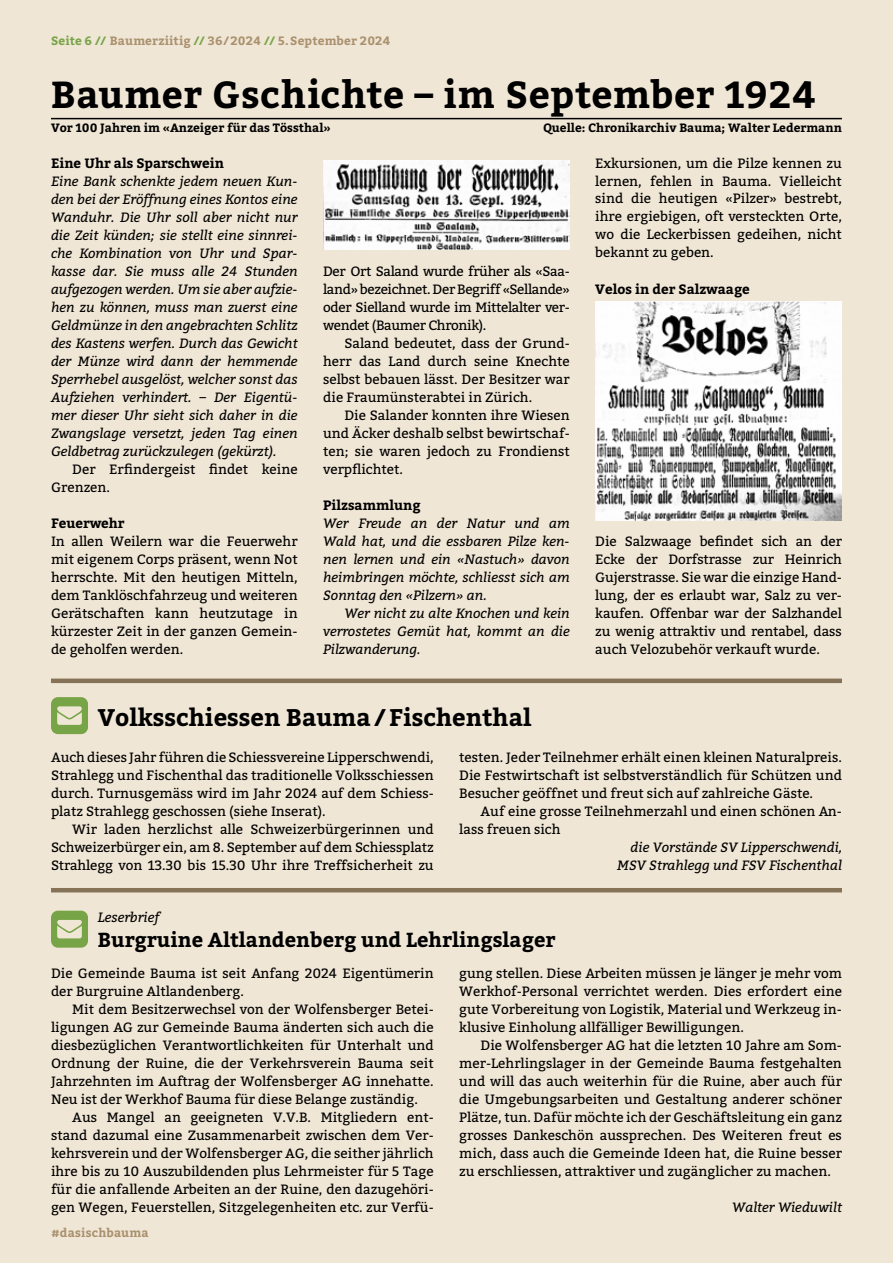
<style>
.page{position:relative;width:893px;height:1263px;background:#f0e6d5}
.page>*{position:absolute;margin:0;border:0;box-sizing:border-box;transform-origin:0 0}
.t1{font:700 37.5px "Bitter";letter-spacing:.015em;color:#000}
.t2{font:700 24px "Bitter";color:#000}
.t3{font:700 20.25px "Bitter";color:#000}
.t4{font:13.5px/18px "Bitter";color:#000;text-align:justify}
.t5{font:italic 13.5px/18px "Bitter";color:#000;text-align:justify}
.t6{font:700 13.5px "Bitter";color:#000}
.t7{font:700 12px "Bitter";color:#000}
.t8{font:700 12px "Bitter";letter-spacing:.015em;color:#aa916f}
.s1{color:#77a447}
</style>
<div class="page">
<hr style="left:51px;top:118px;width:791px;height:1px;background:#000">
<img style="left:323px;top:160px;width:247px;height:90px">
<img style="left:595px;top:301px;width:247px;height:219px">
<hr style="left:51px;top:888px;width:791px;height:4px;background:#857257">
<div style="left:51px;top:678px;width:791px;height:5px;background:#857257"></div>
<svg style="left:51px;top:911px;width:37px;height:37px"></svg>
<svg style="left:51px;top:697px;width:37px;height:37px"></svg>
<p class="t8" style="left:51px;top:31px;width:341px"><span class="s1">Seite 6 //</span> Baumerziitig <span class="s1">//</span> 36/ 2024 <span class="s1">//</span> 5.September 2024</p>
<h1 class="t1" style="left:51px;top:66px;width:766px">Baumer Gschichte – im September 1924</h1>
<p class="t7" style="left:51px;top:119px;width:281px">Vor 100 Jahren im «Anzeiger für das Tössthal»</p>
<p class="t7" style="left:543px;top:119px;width:300px">Quelle: Chronikarchiv Bauma; Walter Ledermann</p>
<p class="t6" style="left:51px;top:152px;width:174px">Eine Uhr als Sparschwein</p>
<p class="t5" style="left:51px;top:172px;width:248px">Eine Bank schenkte jedem neuen Kun&shy;den bei der Eröffnung eines Kontos eine Wanduhr. Die Uhr soll aber nicht nur die Zeit künden; sie stellt eine sinnrei&shy;che Kombination von Uhr und Spar&shy;kasse dar. Sie muss alle 24 Stunden aufgezogen werden. Um sie aber aufzie&shy;hen zu können, muss man zuerst eine Geldmünze in den angebrachten Schlitz des Kastens werfen. Durch das Gewicht der Münze wird dann der hemmende Sperrhebel ausgelöst, welcher sonst das Aufziehen verhindert. – Der Eigentü&shy;mer dieser Uhr sieht sich daher in die Zwangslage versetzt, jeden Tag einen Geldbetrag zurückzulegen (gekürzt).</p>
<p class="t4" style="left:51px;top:459px;width:248px;text-indent:21px">Der Erfindergeist findet keine<br>Grenzen.</p>
<p class="t6" style="left:51px;top:512px;width:75px">Feuerwehr</p>
<p class="t4" style="left:51px;top:531px;width:248px">In allen Weilern war die Feuerwehr mit eigenem Corps präsent, wenn Not herrschte. Mit den heutigen Mitteln, dem Tanklöschfahrzeug und weiteren Gerätschaften kann heutzutage in kürzester Zeit in der ganzen Gemein&shy;de geholfen werden.</p>
<p class="t4" style="left:595px;top:153px;width:248px">Exkursionen, um die Pilze kennen zu lernen, fehlen in Bauma. Vielleicht sind die heutigen «Pilzer» bestrebt, ihre ergiebigen, oft versteckten Orte, wo die Leckerbissen gedeihen, nicht bekannt zu geben.</p>
<p class="t6" style="left:595px;top:278px;width:156px">Velos in der Salzwaage</p>
<p class="t4" style="left:323px;top:261px;width:248px">Der Ort Saland wurde früher als «Saa&shy;land» bezeichnet. Der Begriff «Sellande» oder Sielland wurde im Mittelalter ver&shy;wendet (Baumer Chronik).</p>
<p class="t4" style="left:323px;top:333px;width:248px;text-indent:21px">Saland bedeutet, dass der Grund&shy;herr das Land durch seine Knechte selbst bebauen lässt. Der Besitzer war die Fraumünsterabtei in Zürich.</p>
<p class="t4" style="left:323px;top:405px;width:248px;text-indent:21px">Die Salander konnten ihre Wiesen und Äcker deshalb selbst bewirtschaf&shy;ten; sie waren jedoch zu Frondienst verpflichtet.</p>
<p class="t6" style="left:323px;top:494px;width:99px">Pilzsammlung</p>
<p class="t5" style="left:323px;top:513px;width:248px">Wer Freude an der Natur und am Wald hat, und die essbaren Pilze ken&shy;nen lernen und ein «Nastuch» davon heimbringen möchte, schliesst sich am Sonntag den «Pilzern» an.</p>
<p class="t5" style="left:323px;top:603px;width:248px;text-indent:21px">Wer nicht zu alte Knochen und kein verrostetes Gemüt hat, kommt an die Pilzwanderung.</p>
<p class="t4" style="left:595px;top:531px;width:248px">Die Salzwaage befindet sich an der Ecke der Dorfstrasse zur Heinrich Gujerstrasse. Sie war die einzige Hand&shy;lung, der es erlaubt war, Salz zu ver&shy;kaufen. Offenbar war der Salzhandel zu wenig attraktiv und rentabel, dass auch Velozubehör verkauft wurde.</p>
<h2 class="t2" style="left:98px;top:699px;width:435px">Volksschiessen Bauma/Fischenthal</h2>
<p class="t4" style="left:51px;top:747px;width:384px">Auch dieses Jahr führen die Schiessvereine Lipperschwendi, Strahlegg und Fischenthal das traditionelle Volksschiessen durch. Turnusgemäss wird im Jahr 2024 auf dem Schiess&shy;platz Strahlegg geschossen (siehe Inserat).</p>
<p class="t4" style="left:51px;top:819px;width:384px;text-indent:21px">Wir laden herzlichst alle Schweizerbürgerinnen und Schweizerbürger ein, am 8. September auf dem Schiessplatz Strahlegg von 13.30 bis 15.30 Uhr ihre Treffsicherheit zu</p>
<p class="t4" style="left:459px;top:747px;width:384px">testen. Jeder Teilnehmer erhält einen kleinen Naturalpreis.<br>Die Festwirtschaft ist selbstverständlich für Schützen und Besucher geöffnet und freut sich auf zahlreiche Gäste.</p>
<p class="t4" style="left:459px;top:801px;width:384px;text-indent:21px">Auf eine grosse Teilnehmerzahl und einen schönen An&shy;lass freuen sich</p>
<p class="t5" style="left:617px;top:838px;width:226px;text-align:right">die Vorstände SV Lipperschwendi,<br>MSV Strahlegg und FSV Fischenthal</p>
<p class="t5" style="left:98px;top:908px;width:63px">Leserbrief</p>
<h3 class="t3" style="left:98px;top:924px;width:459px">Burgruine Altlandenberg und Lehrlingslager</h3>
<p class="t4" style="left:51px;top:963px;width:384px">Die Gemeinde Bauma ist seit Anfang 2024 Eigentümerin der Burgruine Altlandenberg.</p>
<p class="t4" style="left:51px;top:999px;width:384px;text-indent:21px">Mit dem Besitzerwechsel von der Wolfensberger Betei&shy;ligungen AG zur Gemeinde Bauma änderten sich auch die diesbezüglichen Verantwortlichkeiten für Unterhalt und Ordnung der Ruine, die der Verkehrsverein Bauma seit Jahrzehnten im Auftrag der Wolfensberger AG innehatte.<br>Neu ist der Werkhof Bauma für diese Belange zuständig.</p>
<p class="t4" style="left:51px;top:1107px;width:384px;text-indent:21px">Aus Mangel an geeigneten V.V.B. Mitgliedern ent&shy;stand dazumal eine Zusammenarbeit zwischen dem Ver&shy;kehrsverein und der Wolfensberger AG, die seither jährlich ihre bis zu 10 Auszubildenden plus Lehrmeister für 5 Tage für die anfallende Arbeiten an der Ruine, den dazugehöri&shy;gen Wegen, Feuerstellen, Sitzgelegenheiten etc. zur Verfü-</p>
<p class="t4" style="left:459px;top:963px;width:384px">gung stellen. Diese Arbeiten müssen je länger je mehr vom Werkhof-Personal verrichtet werden. Dies erfordert eine gute Vorbereitung von Logistik, Material und Werkzeug in&shy;klusive Einholung allfälliger Bewilligungen.</p>
<p class="t4" style="left:459px;top:1035px;width:384px;text-indent:21px">Die Wolfensberger AG hat die letzten 10 Jahre am Som&shy;mer-Lehrlingslager in der Gemeinde Bauma festgehalten und will das auch weiterhin für die Ruine, aber auch für die Umgebungsarbeiten und Gestaltung anderer schöner Plätze, tun. Dafür möchte ich der Geschäftsleitung ein ganz grosses Dankeschön aussprechen. Des Weiteren freut es mich, dass auch die Gemeinde Ideen hat, die Ruine besser zu erschliessen, attraktiver und zugänglicher zu machen.</p>
<p class="t5" style="left:732px;top:1197px;width:111px">Walter Wieduwilt</p>
<p class="t8" style="left:51px;top:1224px;width:99px">#dasischbauma</p>
</div>
